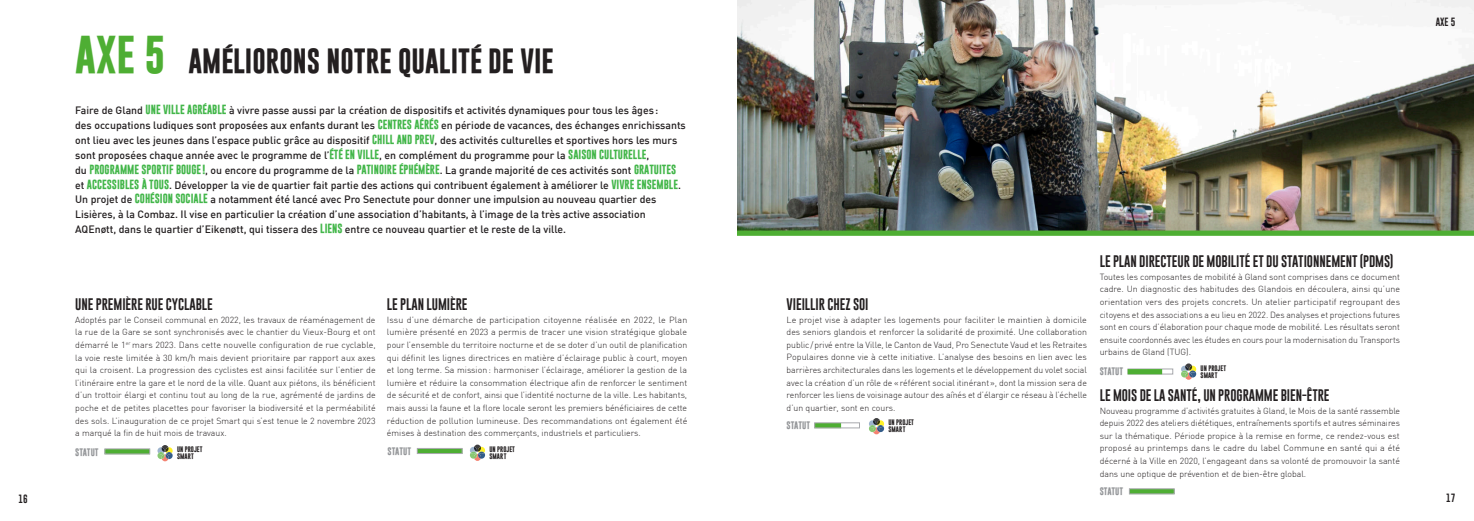
<style>
.page{position:relative;width:1474px;height:521px;background:#fff}
.page>*{position:absolute;margin:0;border:0;box-sizing:border-box;transform-origin:0 0}
.t1{font:700 25.38px "Gobold";color:#231f20}
.t2{font:12.25px "Gobold";letter-spacing:-.005em;color:#231f20}
.t3{font:500 10.5px/14.9px "DIN";color:#231f20}
.t4{font:300 8.75px/12.6px "DIN";color:#231f20;text-align:justify}
.t5{font:8.75px "Gobold";color:#231f20}
.t6{font:700 7.88px "Gobold";color:#939598}
.t7{font:700 5.86px/7px "Gobold";color:#231f20}
.s1{font-size:38.5px;color:#4eae33}
.s2{font-family:"Gobold";font-weight:700;font-size:9.62px;color:#42b649}
</style>
<div class="page">
<img style="left:737px;top:0;width:736px;height:231px">
<div style="left:737px;top:231px;width:736px;height:5px;background:#4eae33"></div>
<div style="left:1129px;top:489px;width:45px;height:5px;background:#4eae33"></div>
<div style="left:1129px;top:488px;width:45px;height:6px;border:1px solid #a8a9ad"></div>
<div style="left:1127px;top:369px;width:46px;height:5px;border:1px solid #a8a9ad"></div>
<div style="left:1127px;top:369px;width:35px;height:5px;background:#4eae33"></div>
<svg style="left:1181px;top:363px;width:15px;height:17px"></svg>
<div style="left:814px;top:423px;width:27px;height:5px;background:#4eae33"></div>
<div style="left:814px;top:422px;width:45px;height:6px;border:1px solid #a8a9ad"></div>
<svg style="left:869px;top:418px;width:15px;height:16px"></svg>
<svg style="left:157px;top:445px;width:16px;height:16px"></svg>
<div style="left:105px;top:449px;width:45px;height:5px;background:#4eae33"></div>
<div style="left:105px;top:448px;width:45px;height:6px;border:1px solid #a8a9ad"></div>
<svg style="left:470px;top:444px;width:15px;height:17px"></svg>
<div style="left:417px;top:448px;width:45px;height:6px;background:#4eae33"></div>
<div style="left:417px;top:448px;width:45px;height:6px;border:1px solid #a8a9ad"></div>
<h1 class="t1" style="left:75px;top:47px;width:480px"><span class="s1">AXE 5</span> AMÉLIORONS NOTRE QUALITÉ DE VIE</h1>
<p class="t3" style="left:75px;top:103px;width:612px">Faire de Gland <span class="s2">UNE VILLE AGRÉABLE</span> à vivre passe aussi par la création de dispositifs et activités dynamiques pour tous les âges :<br>des occupations ludiques sont proposées aux enfants durant les <span class="s2">CENTRES AÉRÉS</span> en période de vacances, des échanges enrichissants ont lieu avec les jeunes dans l’espace public grâce au dispositif <span class="s2">CHILL AND PREV</span>, des activités culturelles et sportives hors les murs sont proposées chaque année avec le programme de l’<span class="s2">ÉTÉ EN VILLE</span>, en complément du programme pour la <span class="s2">SAISON CULTURELLE</span>,<br>du <span class="s2">PROGRAMME SPORTIF BOUGE !</span>, ou encore du programme de la <span class="s2">PATINOIRE ÉPHÉMÈRE</span>. La grande majorité de ces activités sont <span class="s2">GRATUITES </span>et <span class="s2">ACCESSIBLES À TOUS</span>. Développer la vie de quartier fait partie des actions qui contribuent également à améliorer le <span class="s2">VIVRE ENSEMBLE</span>.<br>Un projet de <span class="s2">COHÉSION SOCIALE</span> a notamment été lancé avec Pro Senectute pour donner une impulsion au nouveau quartier des Lisières, à la Combaz. Il vise en particulier la création d’une association d’habitants, à l’image de la très active association AQEnøtt, dans le quartier d’Eikenøtt, qui tissera des <span class="s2">LIENS</span> entre ce nouveau quartier et le reste de la ville.</p>
<h2 class="t2" style="left:75px;top:297px;width:139px">UNE PREMIÈRE RUE CYCLABLE</h2>
<p class="t4" style="left:75px;top:314px;width:302px">Adoptés par le Conseil communal en 2022, les travaux de réaménagement de la rue de la Gare se sont synchronisés avec le chantier du Vieux-Bourg et ont démarré le 1<sup>er</sup> mars 2023. Dans cette nouvelle configuration de rue cyclable, la voie reste limitée à 30 km/h mais devient prioritaire par rapport aux axes qui la croisent. La progression des cyclistes est ainsi facilitée sur l’entier de l’itinéraire entre la gare et le nord de la ville. Quant aux piétons, ils bénéficient d’un trottoir élargi et continu tout au long de la rue, agrémenté de jardins de poche et de petites placettes pour favoriser la biodiversité et la perméabilité des sols. L’inauguration de ce projet Smart qui s’est tenue le 2 novembre 2023 a marqué la fin de huit mois de travaux.</p>
<h2 class="t2" style="left:387px;top:297px;width:82px">LE PLAN LUMIÈRE</h2>
<p class="t4" style="left:387px;top:314px;width:302px">Issu d’une démarche de participation citoyenne réalisée en 2022, le Plan lumière présenté en 2023 a permis de tracer une vision stratégique globale pour l’ensemble du territoire nocturne et de se doter d’un outil de planification qui définit les lignes directrices en matière d’éclairage public à court, moyen et long terme. Sa mission : harmoniser l’éclairage, améliorer la gestion de la lumière et réduire la consommation électrique afin de renforcer le sentiment de sécurité et de confort, ainsi que l’identité nocturne de la ville. Les habitants, mais aussi la faune et la flore locale seront les premiers bénéficiaires de cette réduction de pollution lumineuse. Des recommandations ont également été émises à destination des commerçants, industriels et particuliers.</p>
<p class="t6" style="left:75px;top:448px;width:25px">STATUT</p>
<p class="t7" style="left:489px;top:446px;width:27px">UN PROJET<br>SMART</p>
<p class="t7" style="left:177px;top:446px;width:27px">UN PROJET<br>SMART</p>
<p class="t6" style="left:387px;top:447px;width:25px">STATUT</p>
<p class="t5" style="left:1435px;top:17px;width:21px">AXE 5</p>
<h2 class="t2" style="left:786px;top:297px;width:83px">VIEILLIR CHEZ SOI</h2>
<p class="t4" style="left:786px;top:314px;width:302px">Le projet vise à adapter les logements pour faciliter le maintien à domicile des seniors glandois et renforcer la solidarité de proximité. Une collaboration public / privé entre la Ville, le Canton de Vaud, Pro Senectute Vaud et les Retraites Populaires donne vie à cette initiative. L’analyse des besoins en lien avec les barrières architecturales dans les logements et le développement du volet social avec la création d’un rôle de « référent social itinérant », dont la mission sera de renforcer les liens de voisinage autour des aînés et d’élargir ce réseau à l’échelle d’un quartier, sont en cours.</p>
<p class="t7" style="left:888px;top:419px;width:27px">UN PROJET<br>SMART</p>
<p class="t6" style="left:786px;top:421px;width:25px">STATUT</p>
<h2 class="t2" style="left:1099px;top:254px;width:295px">LE PLAN DIRECTEUR DE MOBILITÉ ET DU STATIONNEMENT (PDMS)</h2>
<p class="t4" style="left:1099px;top:271px;width:302px">Toutes les composantes de mobilité à Gland sont comprises dans ce document cadre. Un diagnostic des habitudes des Glandois en découlera, ainsi qu’une orientation vers des projets concrets. Un atelier participatif regroupant des citoyens et des associations a eu lieu en 2022. Des analyses et projections futures sont en cours d’élaboration pour chaque mode de mobilité. Les résultats seront ensuite coordonnés avec les études en cours pour la modernisation du Transports urbains de Gland (TUG).</p>
<p class="t6" style="left:1099px;top:367px;width:25px">STATUT</p>
<p class="t7" style="left:1200px;top:365px;width:27px">UN PROJET<br>SMART</p>
<h2 class="t2" style="left:1099px;top:388px;width:231px">LE MOIS DE LA SANTÉ, UN PROGRAMME BIEN-ÊTRE</h2>
<p class="t4" style="left:1099px;top:405px;width:302px">Nouveau programme d’activités gratuites à Gland, le Mois de la santé rassemble depuis 2022 des ateliers diététiques, entraînements sportifs et autres séminaires sur la thématique. Période propice à la remise en forme, ce rendez-vous est proposé au printemps dans le cadre du label Commune en santé qui a été décerné à la Ville en 2020, l’engageant dans sa volonté de promouvoir la santé dans une optique de prévention et de bien-être global.</p>
<p class="t6" style="left:1099px;top:487px;width:25px">STATUT</p>
<p class="t5" style="left:19px;top:493px;width:11px">16</p>
<p class="t5" style="left:1446px;top:493px;width:11px">17</p>
</div>
